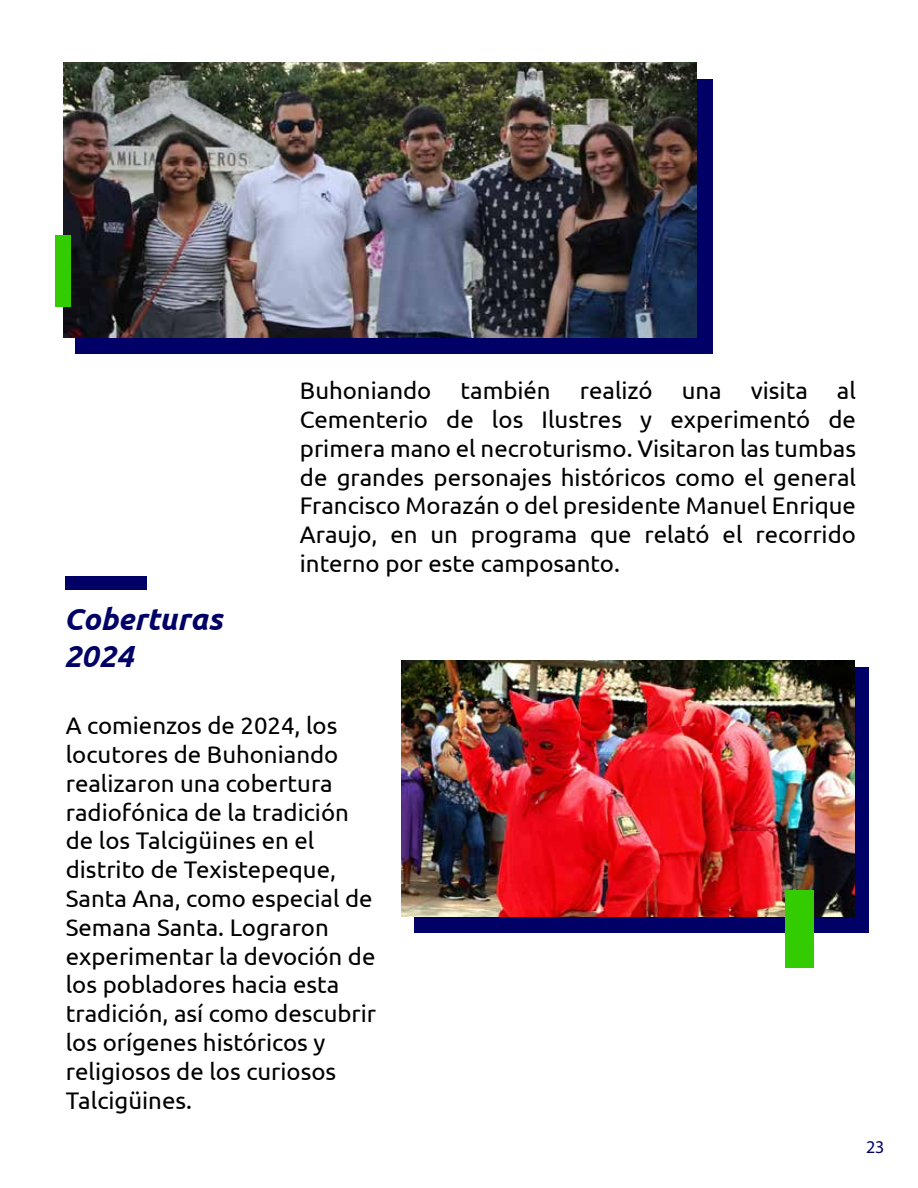
<style>
.page{position:relative;width:918px;height:1188px;background:#fff}
.page>*{position:absolute;margin:0;border:0;box-sizing:border-box;transform-origin:0 0}
.t1{font:italic 700 30.6px/36.6px "Ubuntu";color:#006}
.t2{font:24px/28.8px "Ubuntu";color:#000;text-align:justify}
.t3{font:18px "Myriad Pro";color:#006}
</style>
<div class="page">
<div style="left:75px;top:79px;width:637px;height:274px;background:#006"></div>
<div style="left:414px;top:667px;width:455px;height:266px;background:#006"></div>
<img style="left:63px;top:63px;width:633px;height:274px">
<img style="left:401px;top:660px;width:453px;height:257px">
<div style="left:785px;top:890px;width:28px;height:77px;background:#3c0"></div>
<div style="left:65px;top:577px;width:81px;height:13px;background:#006"></div>
<div style="left:56px;top:235px;width:15px;height:72px;background:#3c0"></div>
<p class="t1" style="left:64px;top:601px;width:160px">Coberturas<br>2024</p>
<p class="t2" style="left:300px;top:376px;width:558px">Buhoniando también realizó una visita al Cementerio de los Ilustres y experimentó de primera mano el necroturismo. Visitaron las tumbas de grandes personajes históricos como el general Francisco Morazán o del presidente Manuel Enrique Araujo, en un programa que relató el recorrido interno por este camposanto.</p>
<p class="t2" style="left:66px;top:711px;width:312px;text-align:left">A comienzos de 2024, los locutores de Buhoniando realizaron una cobertura radiofónica de la tradición de los Talcigüines en el distrito de Texistepeque,<br>Santa Ana, como especial de<br>Semana Santa. Lograron experimentar la devoción de los pobladores hacia esta tradición, así como descubrir los orígenes históricos y religiosos de los curiosos<br>Talcigüines.</p>
<p class="t3" style="left:866px;top:1136px;width:20px">23</p>
</div>
